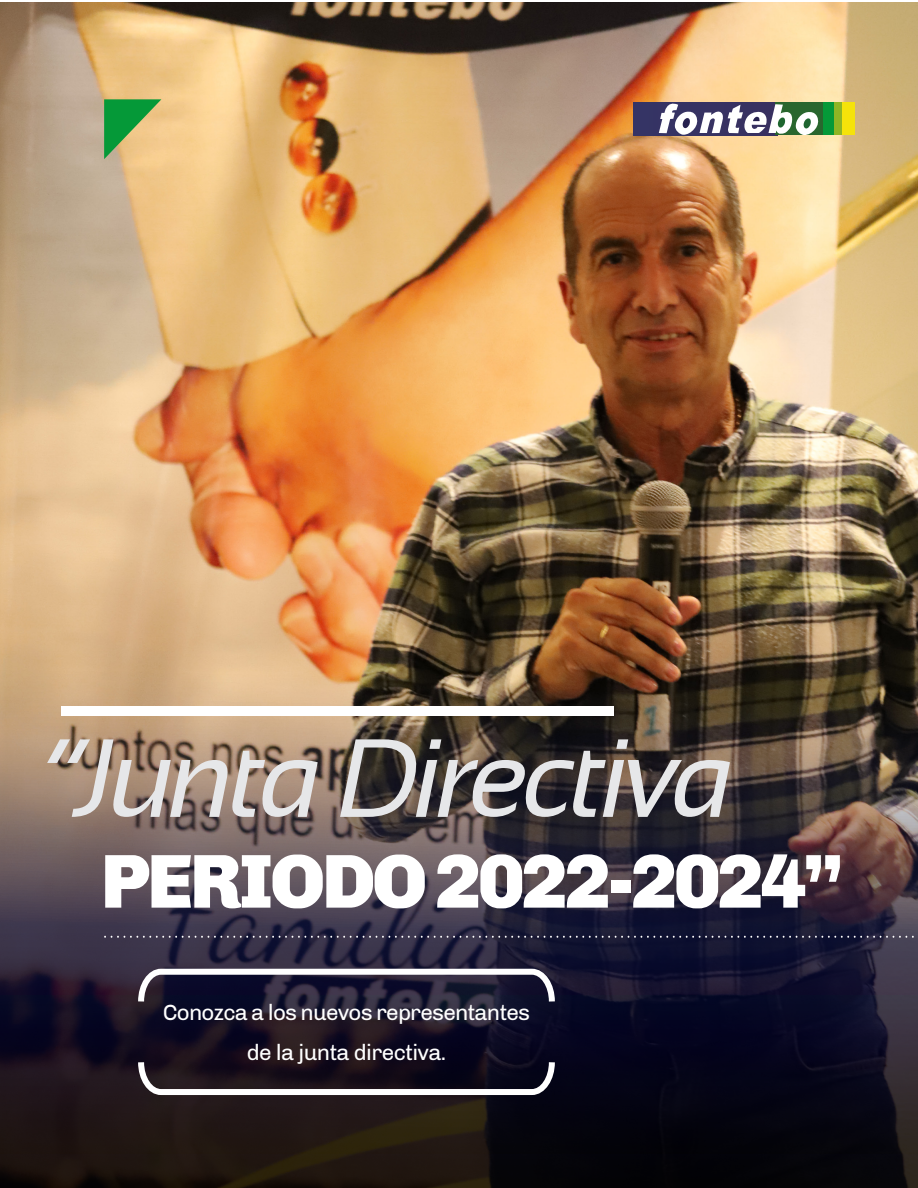
<style>
.page{position:relative;width:918px;height:1188px;background:#fff}
.page>*{position:absolute;margin:0;border:0;box-sizing:border-box;transform-origin:0 0}
.t1{font:italic 111px "Sansation";letter-spacing:-.05em;color:#e6e7e9}
.t2{font:900 76.5px "Chivo";letter-spacing:-.045em;color:#fff}
.Texto{font:22.5px/40.5px "Chivo";letter-spacing:-.035em;color:#fff;text-align:center}
</style>
<div class="page">
<img style="left:0;top:2px;width:918px;height:621px">
<img style="left:0;top:623px;width:918px;height:420px">
<div style="left:61px;top:707px;width:552px;height:9px;background:#fff"></div>
<svg style="left:104px;top:936px;width:810px;height:2px;background:#515065"></svg>
<svg style="left:0;top:1043px;width:918px;height:145px;background:#181218"></svg>
<svg style="left:135px;top:966px;width:423px;height:41px;background:#413f53"></svg>
<svg style="left:104px;top:99px;width:57px;height:60px;background:#78ae60"></svg>
<div style="left:842px;top:102px;width:13px;height:33px;background:#f5e30a"></div>
<div style="left:633px;top:102px;width:144px;height:33px;background:#353465"></div>
<div style="left:775px;top:102px;width:48px;height:33px;background:#29662e"></div>
<div style="left:823px;top:102px;width:11px;height:33px;background:#059938"></div>
<div style="left:834px;top:102px;width:8px;height:33px;background:#8fb524"></div>
<svg style="left:659px;top:100px;width:163px;height:36px"></svg>
<p class="t1" style="left:41px;top:716px;width:695px">“Junta Directiva</p>
<p class="t2" style="left:101px;top:836px;width:743px">PERIODO 2022-2024”</p>
<p class="Texto" style="left:163px;top:992px;width:369px">Conozca a los nuevos representantes de la junta directiva.</p>
</div>
